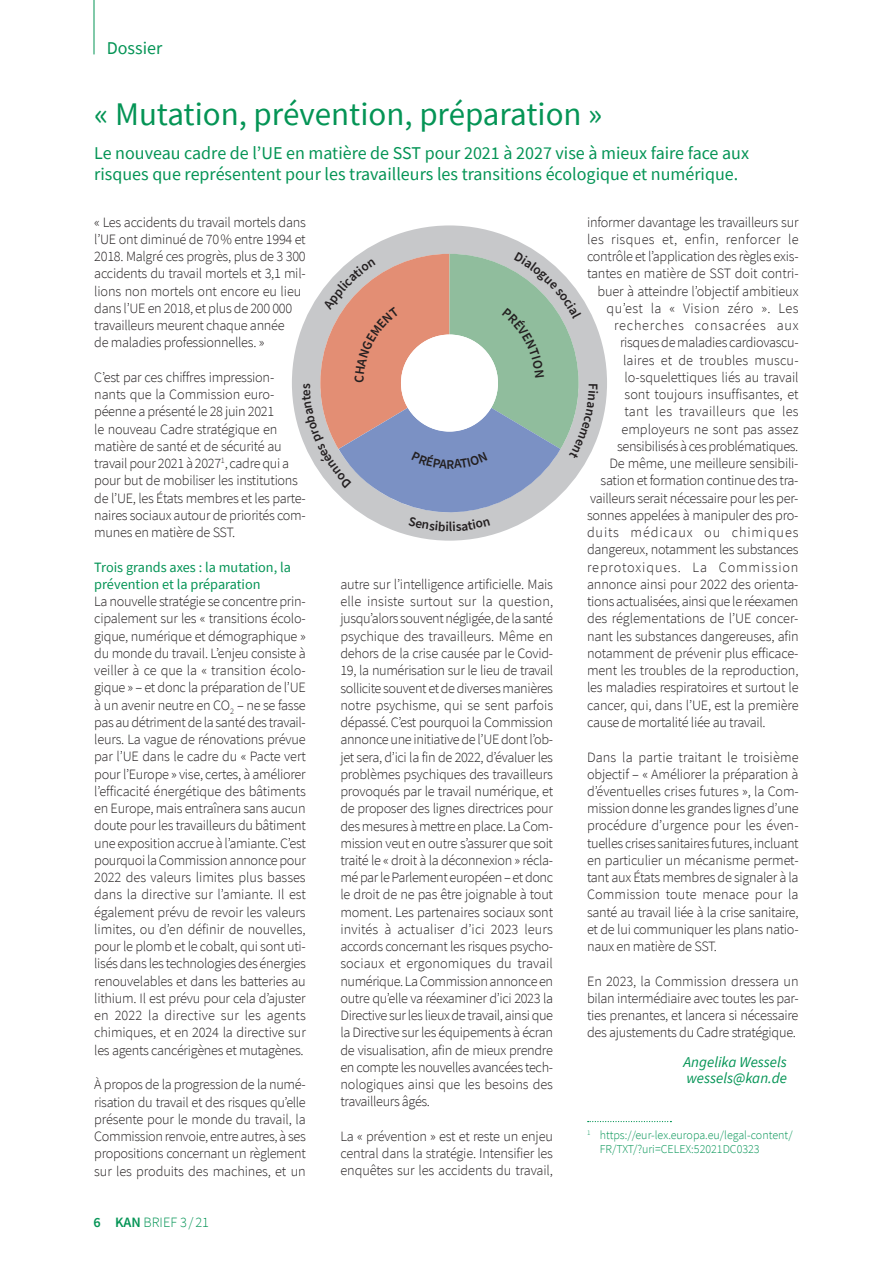
<style>
.page{position:relative;width:893px;height:1263px;background:#fff}
.page>*{position:absolute;margin:0;border:0;box-sizing:border-box;transform-origin:0 0}
.U{font:33px "Source Sans Pro";color:#049455}
.VS_3-Spalt{font:18px/21px "Source Sans Pro";color:#049455}
.Autor{font:italic 15px/16.5px "Source Sans Pro";color:#049455}
.g_F{font:300 14.25px/17.2px "Source Sans Pro";letter-spacing:-.02em;color:#231f20;text-align:justify}
.g_F-2{font:300 14.25px "Source Sans Pro";color:#231f20}
.ZU_2{font:14.25px/17.2px "Source Sans Pro";color:#049455}
.g_F-3{font:300 14.25px "Source Sans Pro";letter-spacing:.06em;color:#231f20}
.g_F-4{font:300 14.25px "Source Sans Pro";letter-spacing:.025em;color:#231f20}
.g_F-5{font:300 14.25px "Source Sans Pro";letter-spacing:.02em;color:#231f20}
.g_F-6{font:300 14.25px "Source Sans Pro";letter-spacing:.03em;color:#231f20}
.g_F-7{font:300 14.25px "Source Sans Pro";letter-spacing:.015em;color:#231f20}
.g_F-8{font:300 14.25px "Source Sans Pro";letter-spacing:.055em;color:#231f20}
.t1{font:300 14.25px "Source Sans Pro";color:#049455}
.FN_3{font:300 12px/13.5px "Source Sans Pro";color:#049455}
.s1{font-weight:600}
</style>
<div class="page">
<hr style="left:94px;top:0;width:1px;height:54px;background:#049455">
<svg style="left:588px;top:1121px;width:83px;height:1px"></svg>
<svg style="left:292px;top:225px;width:315px;height:316px"></svg>
<svg style="left:302px;top:252px;width:296px;height:279px"></svg>
<p class="VS_3-Spalt" style="left:107px;top:37px;width:57px">Dossier</p>
<p class="U" style="left:94px;top:93px;width:510px">« Mutation, prévention, préparation »</p>
<p class="VS_3-Spalt" style="left:94px;top:142px;width:656px">Le nouveau cadre de l’UE en matière de SST pour 2021 à 2027 vise à mieux faire face aux risques que représentent pour les travailleurs les transitions écologique et numérique.</p>
<p class="g_F" style="left:94px;top:213px;width:213px;text-align:left">« Les accidents du travail mortels dans l’UE ont diminué de 70% entre 1994 et 2018. Malgré ces progrès, plus de 3 300 accidents du travail mortels et 3,1 mil&shy;lions non mortels ont encore eu lieu dans l’UE en 2018, et plus de 200 000 travailleurs meurent chaque année<br>de maladies professionnelles. »</p>
<p class="g_F" style="left:94px;top:368px;width:213px;text-align:left">C’est par ces chiffres impression&shy;nants que la Commission euro&shy;péenne a présenté le 28 juin 2021<br>le nouveau Cadre stratégique en matière de santé et de sécurité au travail pour 2021 à 2027<sup>1</sup>, cadre qui a pour but de mobiliser les institutions de l’UE, les États membres et les parte&shy;naires sociaux autour de priorités com&shy;munes en matière de SST.</p>
<p class="ZU_2" style="left:94px;top:558px;width:198px">Trois grands axes : la mutation, la prévention et la préparation</p>
<p class="g_F" style="left:94px;top:593px;width:213px">La nouvelle stratégie se concentre prin&shy;cipalement sur les « transitions écolo&shy;gique, numérique et démographique » du monde du travail. L’enjeu consiste à veiller à ce que la « transition écolo&shy;gique » – et donc la préparation de l’UE à un avenir neutre en CO<sub>2</sub> – ne se fasse pas au détriment de la santé des travail&shy;leurs. La vague de rénovations prévue par l’UE dans le cadre du « Pacte vert pour l’Europe » vise, certes, à améliorer l’efficacité énergétique des bâtiments en Europe, mais entraînera sans aucun doute pour les travailleurs du bâtiment une exposition accrue à l’amiante. C’est pourquoi la Commission annonce pour 2022 des valeurs limites plus basses dans la directive sur l’amiante. Il est également prévu de revoir les valeurs limites, ou d’en définir de nouvelles, pour le plomb et le cobalt, qui sont uti&shy;lisés dans les technologies des énergies renouvelables et dans les batteries au lithium. Il est prévu pour cela d’ajuster en 2022 la directive sur les agents chimiques, et en 2024 la directive sur les agents cancérigènes et mutagènes.</p>
<p class="g_F" style="left:94px;top:1076px;width:213px">À propos de la progression de la numé&shy;risation du travail et des risques qu’elle présente pour le monde du travail, la Commission renvoie, entre autres, à ses propositions concernant un règlement sur les produits des machines, et un</p>
<p class="g_F" style="left:587px;top:213px;width:213px">informer davantage les travailleurs sur</p>
<p class="g_F-4" style="left:587px;top:230px;width:213px">les risques et, enfin, renforcer le</p>
<p class="g_F" style="left:587px;top:248px;width:213px">contrôle et l’application des règles exis-</p>
<p class="g_F" style="left:587px;top:265px;width:213px">tantes en matière de SST doit contri-</p>
<p class="g_F" style="left:598px;top:282px;width:202px">buer à atteindre l’objectif ambitieux</p>
<p class="g_F-6" style="left:607px;top:299px;width:194px">qu’est la « Vision zéro ». Les</p>
<p class="g_F-8" style="left:614px;top:317px;width:186px">recherches consacrées aux</p>
<p class="g_F" style="left:620px;top:334px;width:180px">risques de maladies cardiovascu-</p>
<p class="g_F-7" style="left:623px;top:351px;width:177px">laires et de troubles muscu-</p>
<p class="g_F" style="left:625px;top:368px;width:176px">lo-squelettiques liés au travail</p>
<p class="g_F-2" style="left:625px;top:386px;width:175px">sont toujours insuffisantes, et</p>
<p class="g_F-5" style="left:625px;top:403px;width:176px">tant les travailleurs que les</p>
<p class="g_F-2" style="left:622px;top:420px;width:179px">employeurs ne sont pas assez</p>
<p class="g_F" style="left:617px;top:437px;width:183px">sensibilisés à ces problématiques.</p>
<p class="g_F" style="left:610px;top:455px;width:190px">De même, une meilleure sensibili-</p>
<p class="g_F" style="left:601px;top:472px;width:200px">sation et formation continue des tra-</p>
<p class="g_F" style="left:590px;top:489px;width:210px">vailleurs serait nécessaire pour les per-</p>
<p class="g_F" style="left:587px;top:506px;width:213px">sonnes appelées à manipuler des pro-</p>
<p class="g_F-3" style="left:587px;top:524px;width:213px">duits médicaux ou chimiques</p>
<p class="g_F" style="left:587px;top:541px;width:213px">dangereux, notamment les substances</p>
<p class="g_F-3" style="left:587px;top:558px;width:213px">reprotoxiques. La Commission</p>
<p class="g_F" style="left:587px;top:576px;width:213px">annonce ainsi pour 2022 des orienta-</p>
<p class="g_F" style="left:587px;top:593px;width:213px">tions actualisées, ainsi que le réexamen</p>
<p class="g_F-2" style="left:587px;top:610px;width:213px">des réglementations de l’UE concer-</p>
<p class="g_F" style="left:587px;top:627px;width:213px">nant les substances dangereuses, afin</p>
<p class="g_F" style="left:587px;top:645px;width:213px">notamment de prévenir plus efficace-</p>
<p class="g_F" style="left:587px;top:662px;width:213px">ment les troubles de la reproduction,</p>
<p class="g_F" style="left:587px;top:679px;width:213px">les maladies respiratoires et surtout le</p>
<p class="g_F" style="left:587px;top:696px;width:213px">cancer, qui, dans l’UE, est la première</p>
<p class="g_F" style="left:587px;top:714px;width:180px">cause de mortalité liée au travail.</p>
<p class="g_F" style="left:587px;top:748px;width:213px">Dans la partie traitant le troisième objectif – « Améliorer la préparation à d’éventuelles crises futures », la Com&shy;mission donne les grandes lignes d’une procédure d’urgence pour les éven&shy;tuelles crises sanitaires futures, incluant en particulier un mécanisme permet&shy;tant aux États membres de signaler à la Commission toute menace pour la santé au travail liée à la crise sanitaire, et de lui communiquer les plans natio&shy;naux en matière de SST.</p>
<p class="g_F" style="left:587px;top:972px;width:213px">En 2023, la Commission dressera un bilan intermédiaire avec toutes les par&shy;ties prenantes, et lancera si nécessaire des ajustements du Cadre stratégique.</p>
<p class="Autor" style="left:684px;top:1053px;width:105px">Angelika Wessels wessels@kan.de</p>
<p class="g_F" style="left:340px;top:576px;width:214px">autre sur l’intelligence artificielle. Mais elle insiste surtout sur la question, jusqu’alors souvent négligée, de la santé psychique des travailleurs. Même en dehors de la crise causée par le Covid-19, la numérisation sur le lieu de travail sollicite souvent et de diverses manières notre psychisme, qui se sent parfois dépassé. C’est pourquoi la Commission annonce une initiative de l’UE dont l’ob&shy;jet sera, d’ici la fin de 2022, d’évaluer les problèmes psychiques des travailleurs provoqués par le travail numérique, et de proposer des lignes directrices pour des mesures à mettre en place. La Com&shy;mission veut en outre s’assurer que soit traité le « droit à la déconnexion » récla&shy;mé par le Parlement européen – et donc le droit de ne pas être joignable à tout moment. Les partenaires sociaux sont invités à actualiser d’ici 2023 leurs accords concernant les risques psycho&shy;sociaux et ergonomiques du travail numérique. La Commission annonce en outre qu’elle va réexaminer d’ici 2023 la Directive sur les lieux de travail, ainsi que la Directive sur les équipements à écran de visualisation, afin de mieux prendre en compte les nouvelles avancées tech&shy;nologiques ainsi que les besoins des travailleurs âgés.</p>
<p class="g_F" style="left:340px;top:1127px;width:214px">La « prévention » est et reste un enjeu central dans la stratégie. Intensifier les enquêtes sur les accidents du travail,</p>
<p class="FN_3" style="left:600px;top:1128px;width:194px;text-indent:-13px"><sup>1</sup> https://eur-lex.europa.eu/legal-content/<br>FR/TXT/?uri=CELEX:52021DC0323</p>
<p class="t1" style="left:94px;top:1214px;width:117px"><span class="s1">6 KAN</span> BRIEF 3 / 21</p>
</div>
